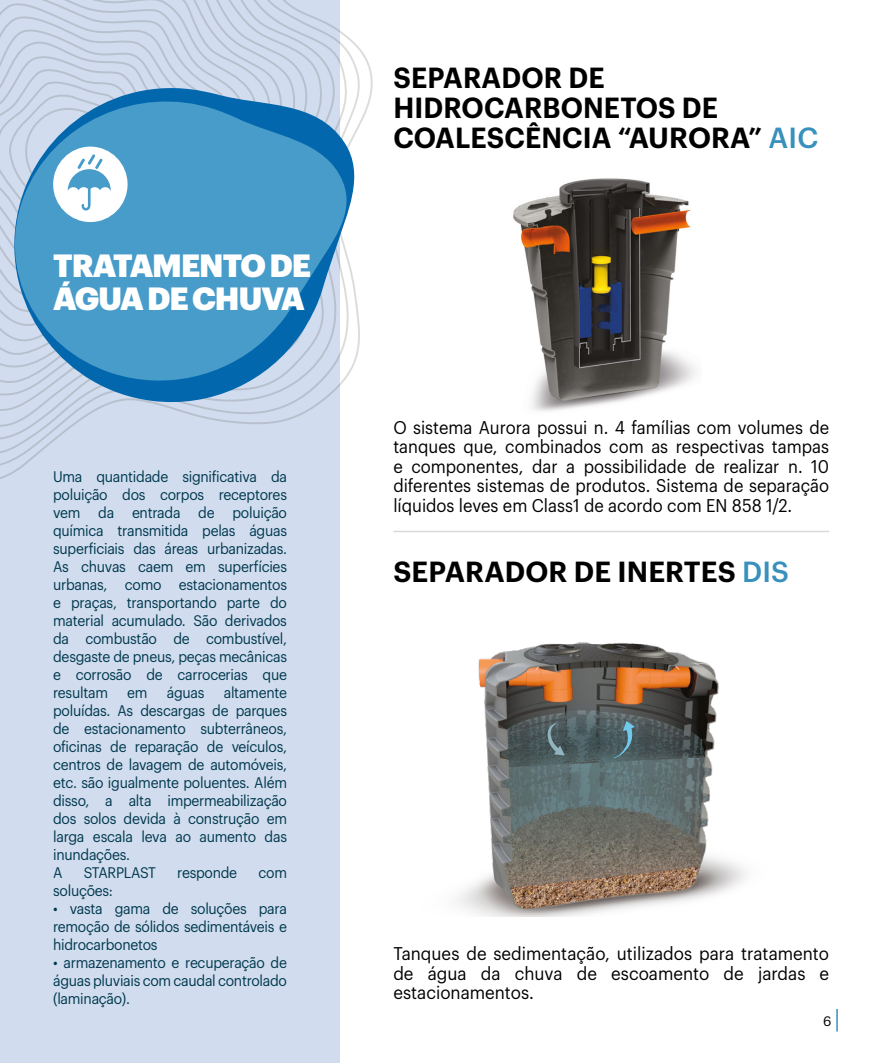
<style>
.page{position:relative;width:893px;height:1063px;background:#fff}
.page>*{position:absolute;margin:0;border:0;box-sizing:border-box;transform-origin:0 0}
.t1{font:900 31.5px/33px "Graphik";letter-spacing:-.035em;color:#fff}
.t2{font:600 28.5px/30px "Graphik";letter-spacing:.005em;color:#000;scale:.96 1}
.t3{font:600 28.5px "Graphik";letter-spacing:.005em;color:#000}
.t4{font:18px/19.5px "Graphik";color:#000;text-align:justify;scale:.92 1}
.t5{font:18px/19.5px "Graphik";color:#000;text-align:justify;scale:.94 1}
.t6{font:15px/18px "Graphik";letter-spacing:-.02em;color:#00384e;text-align:justify;scale:.93 1}
.t7{font:13.5px "Graphik";color:#000}
.s1{font-weight:500;color:#3891bc}
</style>
<div class="page">
<hr style="left:836px;top:1009px;width:2px;height:23px;background:#3891bc">
<img style="left:513px;top:178px;width:183px;height:233px">
<hr style="left:393px;top:531px;width:436px;height:1px;background:#dadada">
<img style="left:457px;top:642px;width:289px;height:275px">
<svg style="left:614px;top:721px;width:21px;height:37px"></svg>
<svg style="left:547px;top:723px;width:18px;height:33px"></svg>
<div style="left:0;top:0;width:340px;height:1063px;background:#d1ddee"></div>
<svg style="left:0;top:0;width:373px;height:479px"></svg>
<svg style="left:5px;top:78px;width:361px;height:331px"></svg>
<svg style="left:0;top:84px;width:356px;height:306px;fill:#489cc9"></svg>
<svg style="left:0;top:54px;width:171px;height:208px"></svg>
<h1 class="t1" style="left:53px;top:246px;width:259px">TRATAMENTO DE<br>ÁGUA DE CHUVA</h1>
<p class="t6" style="left:53px;top:466px;width:253px">Uma quantidade significativa da poluição dos corpos receptores vem da entrada de poluição química transmitida pelas águas superficiais das áreas urbanizadas.<br>As chuvas caem em superfícies urbanas, como estacionamentos e praças, transportando parte do material acumulado. São derivados da combustão de combustível, desgaste de pneus, peças mecânicas e corrosão de carrocerias que resultam</p>
<p class="t6" style="left:53px;top:682px;width:253px;text-align:left;text-indent:171px">altamente poluídas. As descargas de parques de estacionamento subterrâneos, oficinas de reparação de veículos, centros de lavagem de automóveis, etc. são igualmente poluentes. Além disso, a alta impermeabilização dos solos devida à construção em larga escala leva ao aumento das inundações.<br>A</p>
<p class="t6" style="left:127px;top:682px;width:23px">em</p>
<p class="t6" style="left:167px;top:682px;width:42px">águas</p>
<p class="t6" style="left:84px;top:862px;width:79px">STARPLAST</p>
<p class="t6" style="left:177px;top:862px;width:66px">responde</p>
<p class="t6" style="left:258px;top:862px;width:32px">com</p>
<p class="t6" style="left:53px;top:880px;width:66px">soluções:</p>
<p class="t6" style="left:53px;top:898px;width:253px">• vasta gama de soluções para remoção de sólidos sedimentáveis e hidrocarbonetos</p>
<p class="t6" style="left:53px;top:952px;width:253px">• armazenamento e recuperação de águas pluviais com caudal controlado (laminação).</p>
<h2 class="t2" style="left:393px;top:60px;width:444px">SEPARADOR DE<br>HIDROCARBONETOS DE<br>COALESCÊNCIA “AURORA” <span class="s1">AIC</span></h2>
<p class="t4" style="left:393px;top:416px;width:475px">O sistema Aurora possui n. 4 famílias com volumes de tanques que, combinados com as respectivas tampas e componentes, dar a possibilidade de realizar n. 10 diferentes sistemas de produtos. Sistema de separação líquidos leves em Class1 de acordo com EN 858 1/2.</p>
<h2 class="t3" style="left:393px;top:550px;width:397px">SEPARADOR DE INERTES <span class="s1">DIS</span></h2>
<p class="t5" style="left:393px;top:942px;width:465px">Tanques de sedimentação, utilizados para tratamento de água da chuva de escoamento de jardas e estacionamentos.</p>
<p class="t7" style="left:823px;top:1011px;width:10px">6</p>
</div>
